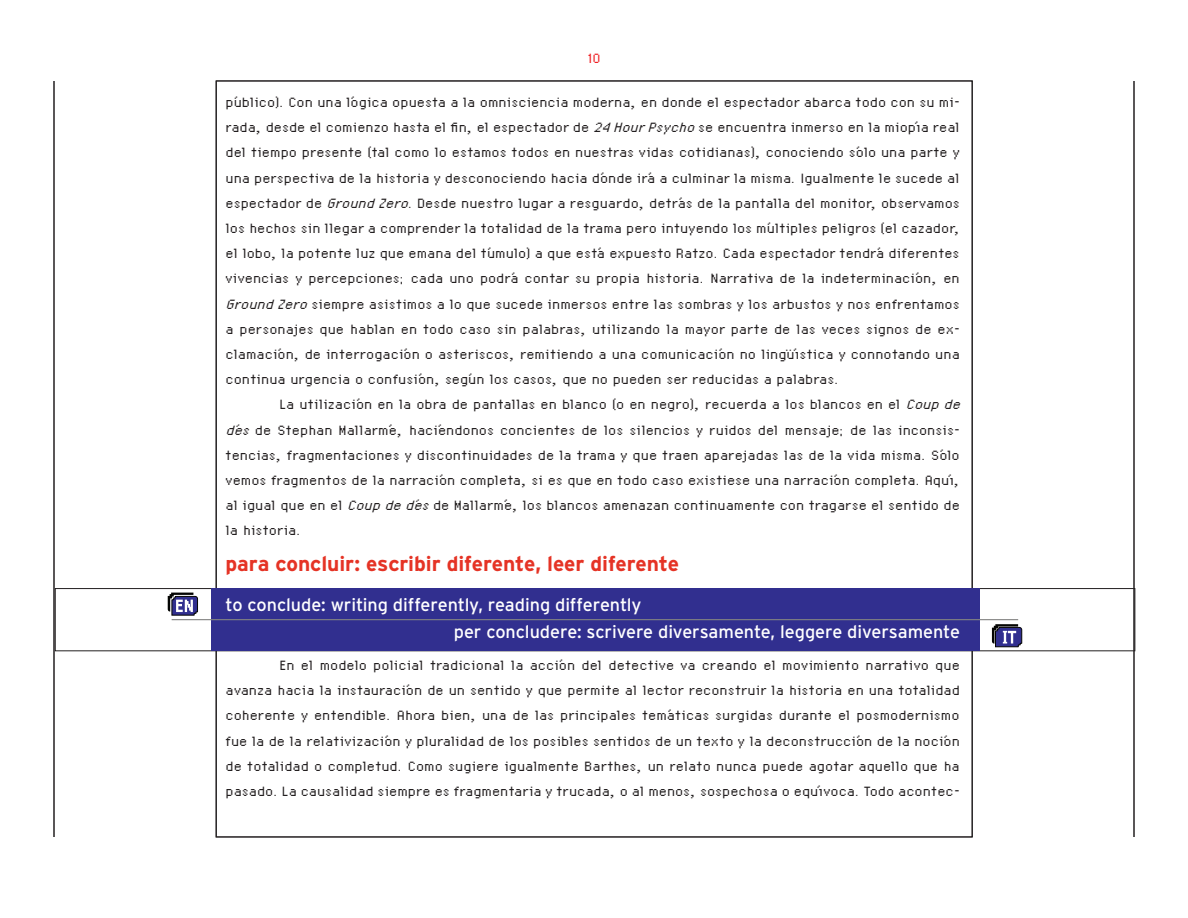
<style>
.page{position:relative;width:1188px;height:918px;background:#fff}
.page>*{position:absolute;margin:0;border:0;box-sizing:border-box;transform-origin:0 0}
.t1{font:21px/25.2px "Universal Eight";color:#231f20;text-align:justify}
.t2{font:700 21px "Interstate";letter-spacing:-.005em;color:#e53325}
.t3{font:21px "Universal Eight";color:#ee1f23}
.t4{font:18px/27px "Interstate";letter-spacing:-.005em;color:#fff}
.s1{font-style:italic}
</style>
<div class="page">
<hr style="left:53px;top:81px;width:2px;height:756px;background:#231f20">
<hr style="left:1133px;top:81px;width:2px;height:756px;background:#231f20">
<svg style="left:992px;top:624px;width:30px;height:23px"></svg>
<svg style="left:168px;top:593px;width:30px;height:23px"></svg>
<div style="left:55px;top:588px;width:1080px;height:63px;border:1px solid #231f20"></div>
<div style="left:211px;top:588px;width:769px;height:63px;background:#312f8f"></div>
<hr style="left:172px;top:619px;width:846px;height:1px;background:#838382">
<p class="t3" style="left:587px;top:49px;width:15px">10</p>
<p class="t1" style="left:226px;top:89px;width:736px">público). Con una lógica opuesta a la omnisciencia moderna, en donde el espectador abarca todo con su mi&shy;rada, desde el comienzo hasta el fin, el espectador de <span class="s1">24 HourPsycho</span>se encuentra inmerso en la miopía real del tiempo presente (tal como lo estamos todos en nuestras vidas cotidianas), conociendo sólo una parte y una perspectiva de la historia y desconociendo hacia dónde irá a culminar la misma. Igualmente le sucede al espectador de <span class="s1">GroundZero</span>. Desde nuestro lugar a resguardo, detrás de la pantalla del monitor, observamos los hechos sin llegar a comprender la totalidad de la trama pero intuyendo los múltiples peligros (el cazador, el lobo, la potente luz que emana del túmulo) a que está expuesto Ratzo. Cada espectador tendrá diferentes vivencias y percepciones; cada uno podrá contar su propia historia. Narrativa de la indeterminación, en <span class="s1">GroundZero</span>siempre asistimos a lo que sucede inmersos entre las sombras y los arbustos y nos enfrentamos a personajes que hablan en todo caso sin palabras, utilizando la mayor parte de las veces signos de ex&shy;clamación, de interrogación o asteriscos, remitiendo a una comunicación no lingüística y connotando una continua urgencia o confusión, según los casos, que no pueden ser reducidas a palabras.</p>
<p class="t1" style="left:226px;top:392px;width:741px;text-align:left;text-indent:54px">La utilización en la obra de pantallas en blanco (o en negro), recuerda a los blancos en el <span class="s1">Coupde dés</span> de Stephan Mallarmé, haciéndonos concientes de los silencios y ruidos del mensaje; de las inconsis&shy;tencias, fragmentaciones y discontinuidades de la trama y que traen aparejadas las de la vida misma. Sólo vemos fragmentos de la narración completa, si es que en todo caso existiese una narración completa. Aquí, al igual que en el <span class="s1">Coupdedés</span>de Mallarmé, los blancos amenazan continuamente con tragarse el sentido de la historia.</p>
<p class="t2" style="left:226px;top:552px;width:455px">para concluir: escribir diferente, leer diferente</p>
<p class="t4" style="left:454px;top:591px;width:508px;text-indent:-228px">to conclude: writing differently, reading differently<br>per concludere: scrivere diversamente, leggere diversamente</p>
<p class="t1" style="left:226px;top:652px;width:736px;text-indent:54px">En el modelo policial tradicional la acción del detective va creando el movimiento narrativo que avanza hacia la instauración de un sentido y que permite al lector reconstruir la historia en una totalidad coherente y entendible. Ahora bien, una de las principales temáticas surgidas durante el posmodernismo fue la de la relativización y pluralidad de los posibles sentidos de un texto y la deconstrucción de la noción de totalidad o completud. Como sugiere igualmente Barthes, un relato nunca puede agotar aquello que ha pasado. La causalidad siempre es fragmentaria y trucada, o al menos, sospechosa o equívoca. Todo acontec-</p>
</div>
